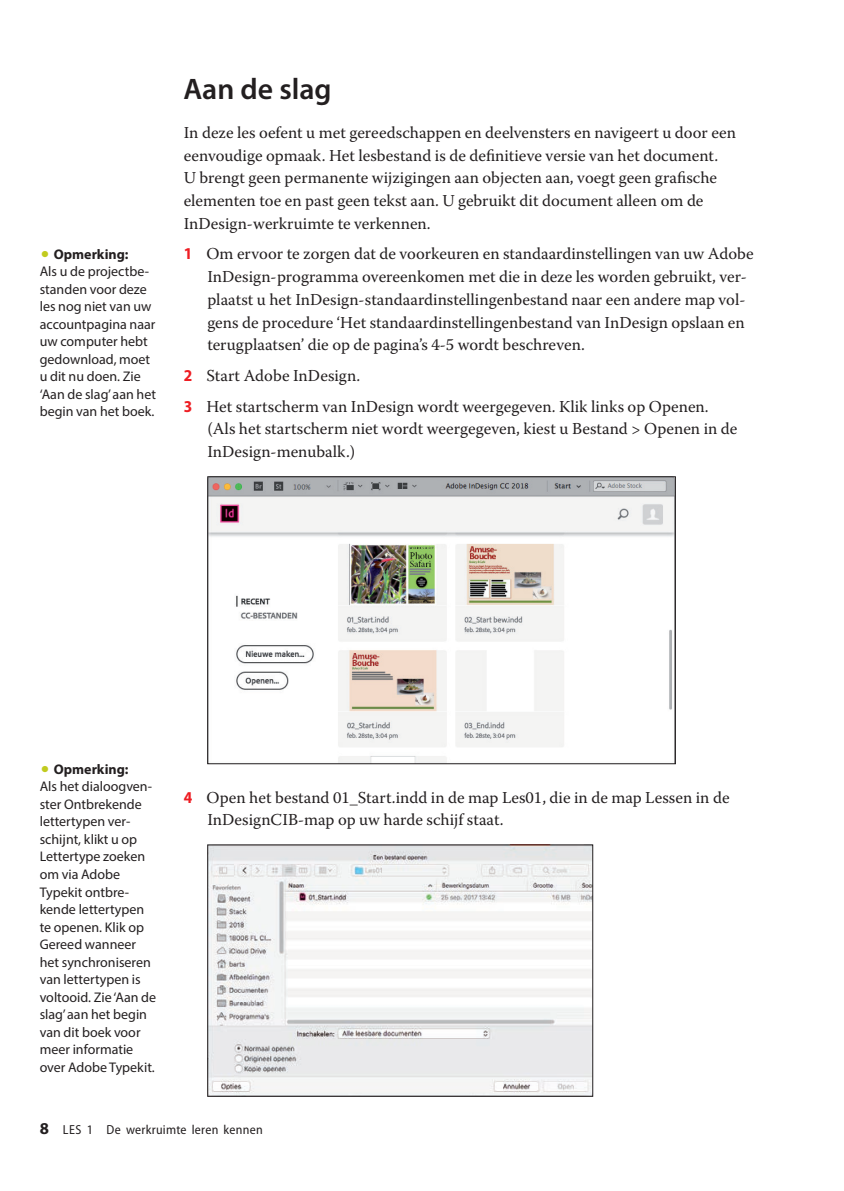
<style>
.page{position:relative;width:844px;height:1191px;background:#fff}
.page>*{position:absolute;margin:0;border:0;box-sizing:border-box;transform-origin:0 0}
.t1{font:600 29.75px "Myriad Pro";color:#231f20}
.t2{font:16.62px/22.8px "Warnock Pro";color:#231f20}
.t3{font:14px/17.5px "Myriad Pro";color:#231f20}
.t4{font:semi-condensed 13.12px "Myriad Pro";letter-spacing:.02em;color:#231f20}
.s1{color:#c1cb1f}
.s2{font-weight:700}
.s3{font-family:"Myriad Pro";font-weight:700;font-stretch:semi-condensed;color:#ee1d23}
.s4{font-weight:700;font-stretch:normal;font-size:16.62px}
</style>
<div class="page">
<img style="left:209px;top:478px;width:464px;height:284px">
<div style="left:207px;top:476px;width:468px;height:288px;border:1px solid #231f20"></div>
<img style="left:209px;top:846px;width:382px;height:248px">
<div style="left:207px;top:844px;width:386px;height:252px;border:1px solid #231f20"></div>
<p class="t3" style="left:40px;top:245px;width:118px"><span class="s1">•</span> <span class="s2">Opmerking:<br></span>Als u de projectbe&shy;standen voor deze les nog niet van uw accountpagina naar uw computer hebt gedownload, moet u dit nu doen. Zie ‘Aan de slag’ aan het begin van het boek.</p>
<h1 class="t1" style="left:183px;top:73px;width:150px">Aan de slag</h1>
<p class="t2" style="left:184px;top:121px;width:553px">In deze les oefent u met gereedschappen en deelvensters en navigeert u door een eenvoudige opmaak. Het lesbestand is de definitieve versie van het document.<br>U brengt geen permanente wijzigingen aan objecten aan, voegt geen grafische elementen toe en past geen tekst aan. U gebruikt dit document alleen om de InDesign-werkruimte te verkennen.</p>
<p class="t2" style="left:207px;top:242px;width:547px;text-indent:-24px"><span class="s3">1</span> Om ervoor te zorgen dat de voorkeuren en standaardinstellingen van uw Adobe InDesign-programma overeenkomen met die in deze les worden gebruikt, ver&shy;plaatst u het InDesign-standaardinstellingenbestand naar een andere map vol&shy;gens de procedure ‘Het standaardinstellingenbestand van InDesign opslaan en terugplaatsen’ die op de pagina’s 4-5 wordt beschreven.</p>
<p class="t2" style="left:184px;top:360px;width:526px;line-height:30.6px"><span class="s3">2</span> Start Adobe InDesign.<br><span class="s3">3</span> Het startscherm van InDesign wordt weergegeven. Klik links op Openen.</p>
<p class="t2" style="left:207px;top:417px;width:531px">(Als het startscherm niet wordt weergegeven, kiest u Bestand &gt; Openen in de<br>InDesign-menubalk.)</p>
<p class="t3" style="left:40px;top:760px;width:118px"><span class="s1">•</span> <span class="s2">Opmerking:<br></span>Als het dialoogven&shy;ster Ontbrekende lettertypen ver&shy;schijnt, klikt u op<br>Lettertype zoeken om via Adobe<br>Typekit ontbre&shy;kende lettertypen te openen. Klik op<br>Gereed wanneer het synchroniseren van lettertypen is voltooid. Zie ‘Aan de slag’ aan het begin van dit boek voor meer informatie over Adobe Typekit.</p>
<p class="t2" style="left:207px;top:785px;width:523px;text-indent:-24px"><span class="s3">4</span> Open het bestand 01_Start.indd in de map Les01, die in de map Lessen in de<br>InDesignCIB-map op uw harde schijf staat.</p>
<p class="t4" style="left:40px;top:1122px;width:224px"><span class="s4">8</span> LES 1 De werkruimte leren kennen</p>
</div>
